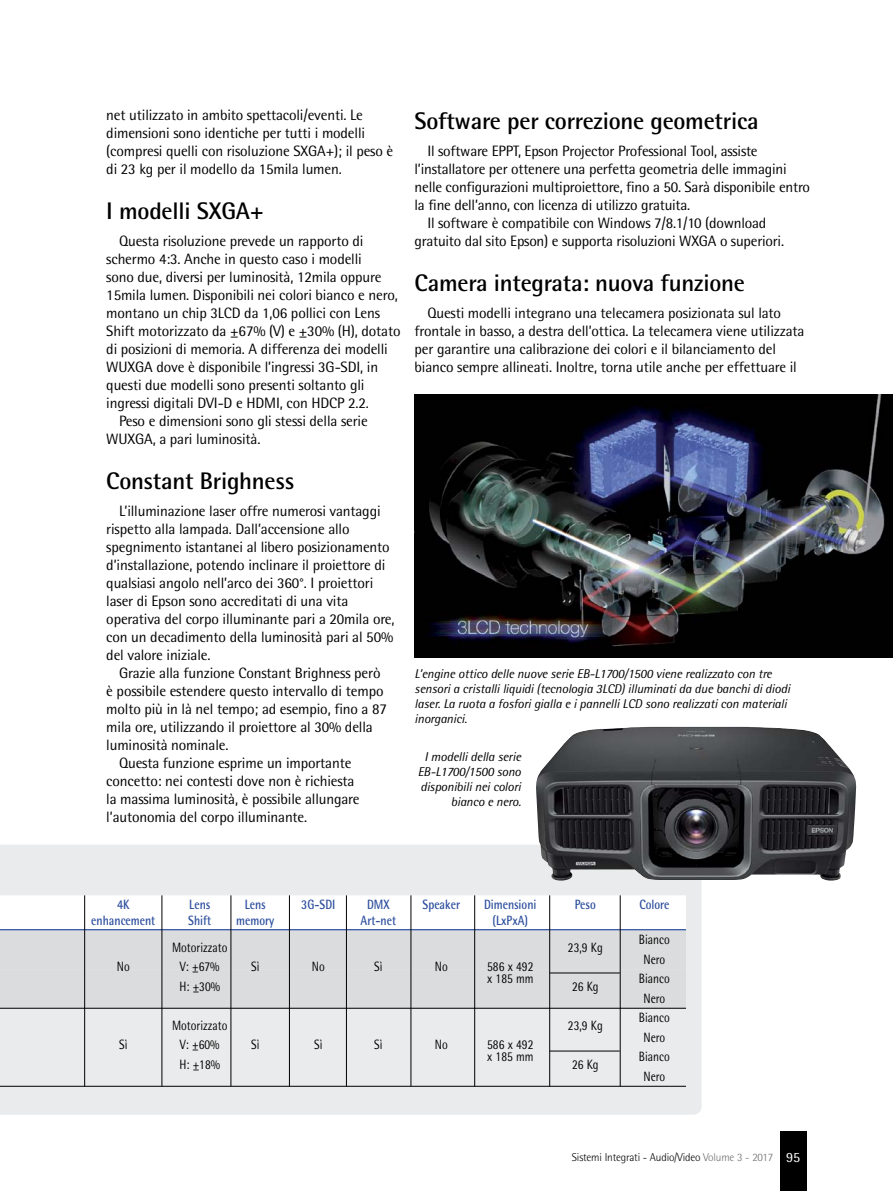
<style>
.page{position:relative;width:893px;height:1191px;background:#fff}
.page>*{position:absolute;margin:0;border:0;box-sizing:border-box;transform-origin:0 0}
.q_titolino_singolo{font:700 24px "Rotis Semi Sans";letter-spacing:-.01em;color:#000}
.q_testo{font:15px/18px "Rotis Semi Sans";letter-spacing:-.01em;color:#000}
.Normale{font:14.1px "Rotis Semi Sans";color:#fff}
.t1{font:13.5px/19.5px "Rotis Semi Sans";color:#000;text-align:center;scale:.85 1}
.t2{font:700 13.5px "Rotis Semi Sans";color:#2d4f9e;scale:.85 1}
.q_didascalia_nuova{font:italic 12.75px/15px "Rotis Semi Sans";letter-spacing:-.01em;color:#000}
.Normale-2{font:300 11.25px "Rotis Semi Sans";letter-spacing:-.015em;color:#000}
.s1{color:#6d6e70}
</style>
<div class="page">
<div style="left:780px;top:1131px;width:26px;height:60px;background:#000"></div>
<div style="left:0;top:845px;width:702px;height:269px;background:#eaebec"></div>
<div style="left:0;top:895px;width:686px;height:19px;background:#fff"></div>
<div style="left:0;top:911px;width:686px;height:19px;background:#fff"></div>
<hr style="left:0;top:929px;width:686px;height:1px;background:#2d4f9e">
<div style="left:0;top:930px;width:686px;height:20px;background:#dbdcdd"></div>
<div style="left:0;top:950px;width:686px;height:19px;background:#dbdcdd"></div>
<div style="left:0;top:969px;width:686px;height:20px;background:#dbdcdd"></div>
<div style="left:0;top:989px;width:686px;height:19px;background:#dbdcdd"></div>
<hr style="left:0;top:1007px;width:686px;height:1px;background:#000">
<hr style="left:0;top:1085px;width:686px;height:1px;background:#000">
<hr style="left:84px;top:895px;width:1px;height:191px;background:#000">
<hr style="left:162px;top:895px;width:1px;height:191px;background:#000">
<hr style="left:231px;top:895px;width:1px;height:191px;background:#000">
<hr style="left:289px;top:895px;width:1px;height:191px;background:#000">
<hr style="left:346px;top:895px;width:1px;height:191px;background:#000">
<hr style="left:411px;top:895px;width:1px;height:191px;background:#000">
<hr style="left:474px;top:895px;width:1px;height:191px;background:#000">
<hr style="left:549px;top:895px;width:1px;height:191px;background:#000">
<hr style="left:620px;top:895px;width:1px;height:191px;background:#000">
<hr style="left:550px;top:972px;width:70px;height:1px;background:#000">
<hr style="left:550px;top:1050px;width:70px;height:1px;background:#000">
<img style="left:415px;top:394px;width:478px;height:264px">
<img style="left:536px;top:726px;width:320px;height:154px">
<p class="q_testo" style="left:106px;top:106px;width:288px">net utilizzato in ambito spettacoli/eventi. Le dimensioni sono identiche per tutti i modelli (compresi quelli con risoluzione SXGA+); il peso è di 23 kg per il modello da 15mila lumen.</p>
<p class="q_titolino_singolo" style="left:106px;top:196px;width:159px">I modelli SXGA+</p>
<p class="q_testo" style="left:106px;top:232px;width:296px;text-indent:13px">Questa risoluzione prevede un rapporto di schermo 4:3. Anche in questo caso i modelli<br>sono due, diversi per luminosità, 12mila oppure 15mila lumen. Disponibili nei colori bianco e nero, montano un chip 3LCD da 1,06 pollici con Lens Shift motorizzato da ±67% (V) e ±30% (H), dotato di posizioni di memoria. A differenza dei modelli WUXGA dove è disponibile l’ingressi 3G-SDI, in questi due modelli sono presenti soltanto gli ingressi digitali DVI-D e HDMI, con HDCP 2.2.</p>
<p class="q_testo" style="left:106px;top:412px;width:263px;text-indent:13px">Peso e dimensioni sono gli stessi della serie<br>WUXGA, a pari luminosità.</p>
<p class="q_titolino_singolo" style="left:106px;top:466px;width:190px">Constant Brighness</p>
<p class="q_testo" style="left:106px;top:502px;width:290px;text-indent:13px">L’illuminazione laser offre numerosi vantaggi rispetto alla lampada. Dall’accensione allo spegnimento istantanei al libero posizionamento d’installazione, potendo inclinare il proiettore di qualsiasi angolo nell’arco dei 360°. I proiettori laser di Epson sono accreditati di una vita operativa del corpo illuminante pari a 20mila ore, con un decadimento della luminosità pari al 50% del valore iniziale.</p>
<p class="q_testo" style="left:106px;top:664px;width:282px;text-indent:13px">Grazie alla funzione Constant Brighness però è possibile estendere questo intervallo di tempo molto più in là nel tempo; ad esempio, fino a 87 mila ore, utilizzando il proiettore al 30% della luminosità nominale.</p>
<p class="q_testo" style="left:106px;top:754px;width:255px;text-indent:13px">Questa funzione esprime un importante concetto: nei contesti dove non è richiesta la massima luminosità, è possibile allungare l’autonomia del corpo illuminante.</p>
<p class="q_titolino_singolo" style="left:415px;top:106px;width:345px">Software per correzione geometrica</p>
<p class="q_testo" style="left:415px;top:142px;width:397px;text-indent:13px">Il software EPPT, Epson Projector Professional Tool, assiste l’installatore per ottenere una perfetta geometria delle immagini nelle configurazioni multiproiettore, fino a 50. Sarà disponibile entro la fine dell’anno, con licenza di utilizzo gratuita.</p>
<p class="q_testo" style="left:415px;top:214px;width:371px;text-align:center">Il software è compatibile con Windows 7/8.1/10 (download gratuito dal sito Epson) e supporta risoluzioni WXGA o superiori.</p>
<p class="q_titolino_singolo" style="left:415px;top:268px;width:332px">Camera integrata: nuova funzione</p>
<p class="q_testo" style="left:415px;top:304px;width:391px;text-indent:13px">Questi modelli integrano una telecamera posizionata sul lato frontale in basso, a destra dell’ottica. La telecamera viene utilizzata per garantire una calibrazione dei colori e il bilanciamento del bianco sempre allineati. Inoltre, torna utile anche per effettuare il</p>
<p class="q_didascalia_nuova" style="left:415px;top:666px;width:377px">L’engine ottico delle nuove serie EB-L1700/1500 viene realizzato con tre sensori a cristalli liquidi (tecnologia 3LCD) illuminati da due banchi di diodi laser. La ruota a fosfori gialla e i pannelli LCD sono realizzati con materiali inorganici.</p>
<p class="q_didascalia_nuova" style="left:418px;top:749px;width:105px;text-align:right">I modelli della serie<br>EB-L1700/1500 sono disponibili nei colori bianco e nero.</p>
<p class="t2" style="left:117px;top:896px;width:16px">4K</p>
<p class="t2" style="left:189px;top:896px;width:26px">Lens</p>
<p class="t2" style="left:245px;top:896px;width:26px">Lens</p>
<p class="t2" style="left:301px;top:896px;width:42px">3G-SDI</p>
<p class="t2" style="left:367px;top:896px;width:28px">DMX</p>
<p class="t2" style="left:423px;top:896px;width:46px">Speaker</p>
<p class="t2" style="left:484px;top:896px;width:63px">Dimensioni</p>
<p class="t2" style="left:575px;top:896px;width:26px">Peso</p>
<p class="t2" style="left:639px;top:896px;width:37px">Colore</p>
<p class="t2" style="left:91px;top:911px;width:77px">enhancement</p>
<p class="t2" style="left:188px;top:911px;width:29px">Shift</p>
<p class="t2" style="left:236px;top:911px;width:46px">memory</p>
<p class="t2" style="left:361px;top:911px;width:43px">Art-net</p>
<p class="t2" style="left:492px;top:911px;width:43px">(LxPxA)</p>
<p class="t1" style="left:172px;top:937px;width:67px">Motorizzato</p>
<p class="t1" style="left:568px;top:937px;width:42px">23,9 Kg</p>
<p class="t1" style="left:639px;top:929px;width:38px">Bianco</p>
<p class="t1" style="left:643px;top:949px;width:27px">Nero</p>
<p class="t1" style="left:117px;top:956px;width:17px">No</p>
<p class="t1" style="left:180px;top:956px;width:48px">V: ±67%</p>
<p class="t1" style="left:251px;top:956px;width:11px">Sì</p>
<p class="t1" style="left:312px;top:956px;width:17px">No</p>
<p class="t1" style="left:374px;top:956px;width:11px">Sì</p>
<p class="t1" style="left:435px;top:956px;width:17px">No</p>
<p class="t1" style="left:487px;top:956px;width:56px">586 x 492</p>
<p class="t1" style="left:572px;top:976px;width:33px">26 Kg</p>
<p class="t1" style="left:639px;top:968px;width:38px">Bianco<br>Nero</p>
<p class="t1" style="left:487px;top:968px;width:56px">x 185 mm</p>
<p class="t1" style="left:179px;top:976px;width:49px">H: ±30%</p>
<p class="t1" style="left:639px;top:1007px;width:38px">Bianco</p>
<p class="t1" style="left:172px;top:1015px;width:67px">Motorizzato</p>
<p class="t1" style="left:568px;top:1015px;width:42px">23,9 Kg</p>
<p class="t1" style="left:643px;top:1027px;width:27px">Nero</p>
<p class="t1" style="left:119px;top:1034px;width:11px">Sì</p>
<p class="t1" style="left:180px;top:1034px;width:48px">V: ±60%</p>
<p class="t1" style="left:251px;top:1034px;width:11px">Sì</p>
<p class="t1" style="left:314px;top:1034px;width:11px">Sì</p>
<p class="t1" style="left:374px;top:1034px;width:11px">Sì</p>
<p class="t1" style="left:435px;top:1034px;width:17px">No</p>
<p class="t1" style="left:487px;top:1034px;width:56px">586 x 492</p>
<p class="t1" style="left:572px;top:1054px;width:33px">26 Kg</p>
<p class="t1" style="left:639px;top:1046px;width:38px">Bianco<br>Nero</p>
<p class="t1" style="left:487px;top:1046px;width:56px">x 185 mm</p>
<p class="t1" style="left:179px;top:1054px;width:49px">H: ±18%</p>
<p class="Normale-2" style="left:572px;top:1150px;width:203px">Sistemi Integrati - Audio/Video <span class="s1">Volume 3 - 2017</span></p>
<p class="Normale" style="left:786px;top:1148px;width:16px">95</p>
</div>
